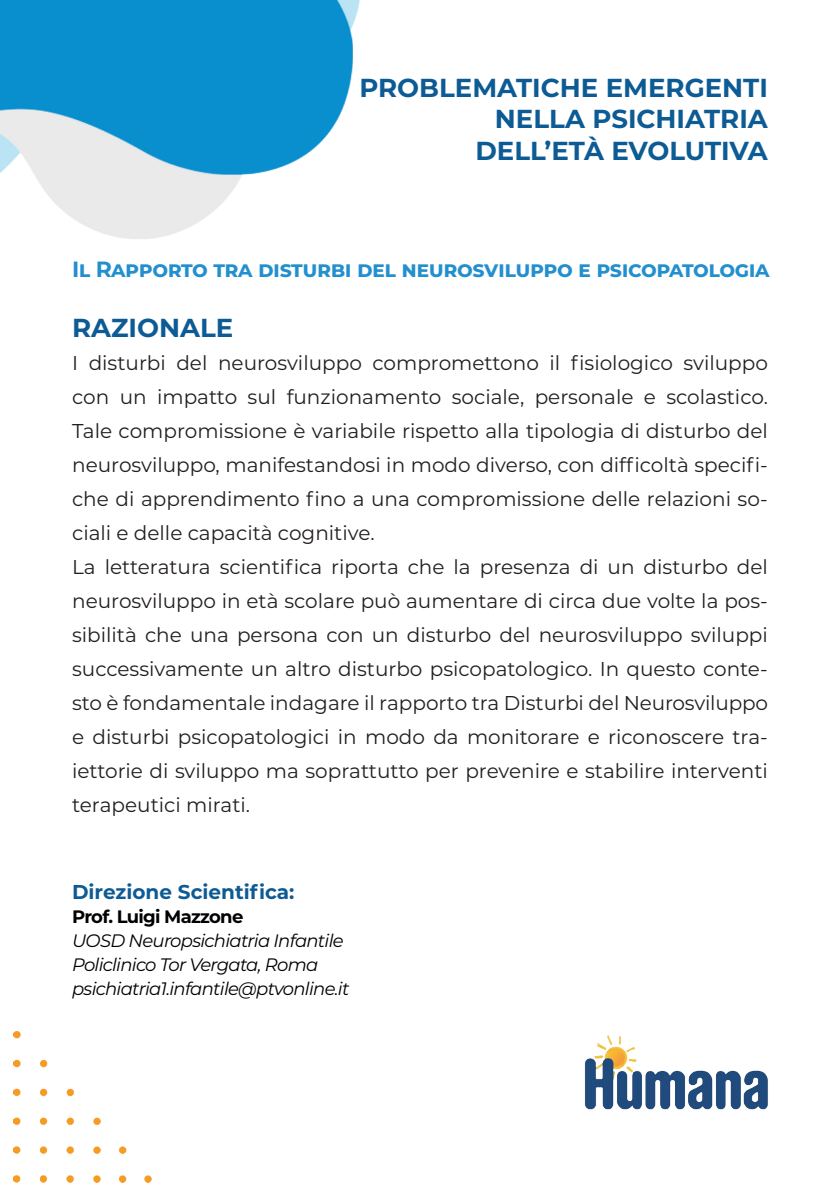
<style>
.page{position:relative;width:840px;height:1191px;background:#fff}
.page>*{position:absolute;margin:0;border:0;box-sizing:border-box;transform-origin:0 0}
.t1{font:700 26px "Montserrat";color:#0d5b94}
.t2{font:700 22px "Montserrat";letter-spacing:-.02em;color:#228fcf}
.t3{font:20px/34px "Montserrat";color:#231f20;text-align:justify}
.t4{font:700 20px "Montserrat";color:#0d5b94}
.t5{font:italic 18px "Montserrat";letter-spacing:-.04em;color:#000}
.t6{font:700 18px "Montserrat";letter-spacing:-.04em;color:#000}
</style>
<div class="page">
<img style="left:0;top:0;width:360px;height:239px">
<img style="left:13px;top:1031px;width:138px;height:151px">
<img style="left:584px;top:1035px;width:184px;height:75px">
<p class="t1" style="left:359px;top:69px;width:410px">PROBLEMATICHE EMERGENTI</p>
<p class="t1" style="left:494px;top:100px;width:274px">NELLA PSICHIATRIA</p>
<p class="t1" style="left:475px;top:132px;width:294px">DELL’ETÀ EVOLUTIVA</p>
<p class="t2" style="left:72px;top:253px;width:698px">Il Rapporto tra disturbi del neurosviluppo e psicopatologia</p>
<p class="t1" style="left:72px;top:309px;width:163px">RAZIONALE</p>
<p class="t3" style="left:72px;top:345px;width:697px">I disturbi del neurosviluppo compromettono il fisiologico sviluppo con un impatto sul funzionamento sociale, personale e scolastico.<br>Tale compromissione è variabile rispetto alla tipologia di disturbo del neurosviluppo, manifestandosi in modo diverso, con difficoltà specifi&shy;che di apprendimento fino a una compromissione delle relazioni so&shy;ciali e delle capacità cognitive.</p>
<p class="t3" style="left:72px;top:549px;width:697px">La letteratura scientifica riporta che la presenza di un disturbo del neurosviluppo in età scolare può aumentare di circa due volte la pos&shy;sibilità che una persona con un disturbo del neurosviluppo sviluppi successivamente un altro disturbo psicopatologico. In questo conte&shy;sto è fondamentale indagare il rapporto tra Disturbi del Neurosviluppo e disturbi psicopatologici in modo da monitorare e riconoscere tra&shy;iettorie di sviluppo ma soprattutto per prevenire e stabilire interventi terapeutici mirati.</p>
<p class="t4" style="left:72px;top:878px;width:224px">Direzione Scientifica:</p>
<p class="t6" style="left:72px;top:904px;width:173px">Prof. Luigi Mazzone</p>
<p class="t5" style="left:72px;top:928px;width:273px">UOSD Neuropsichiatria Infantile</p>
<p class="t5" style="left:72px;top:952px;width:248px">Policlinico Tor Vergata, Roma</p>
<p class="t5" style="left:72px;top:976px;width:279px">psichiatria1.infantile@ptvonline.it</p>
</div>
